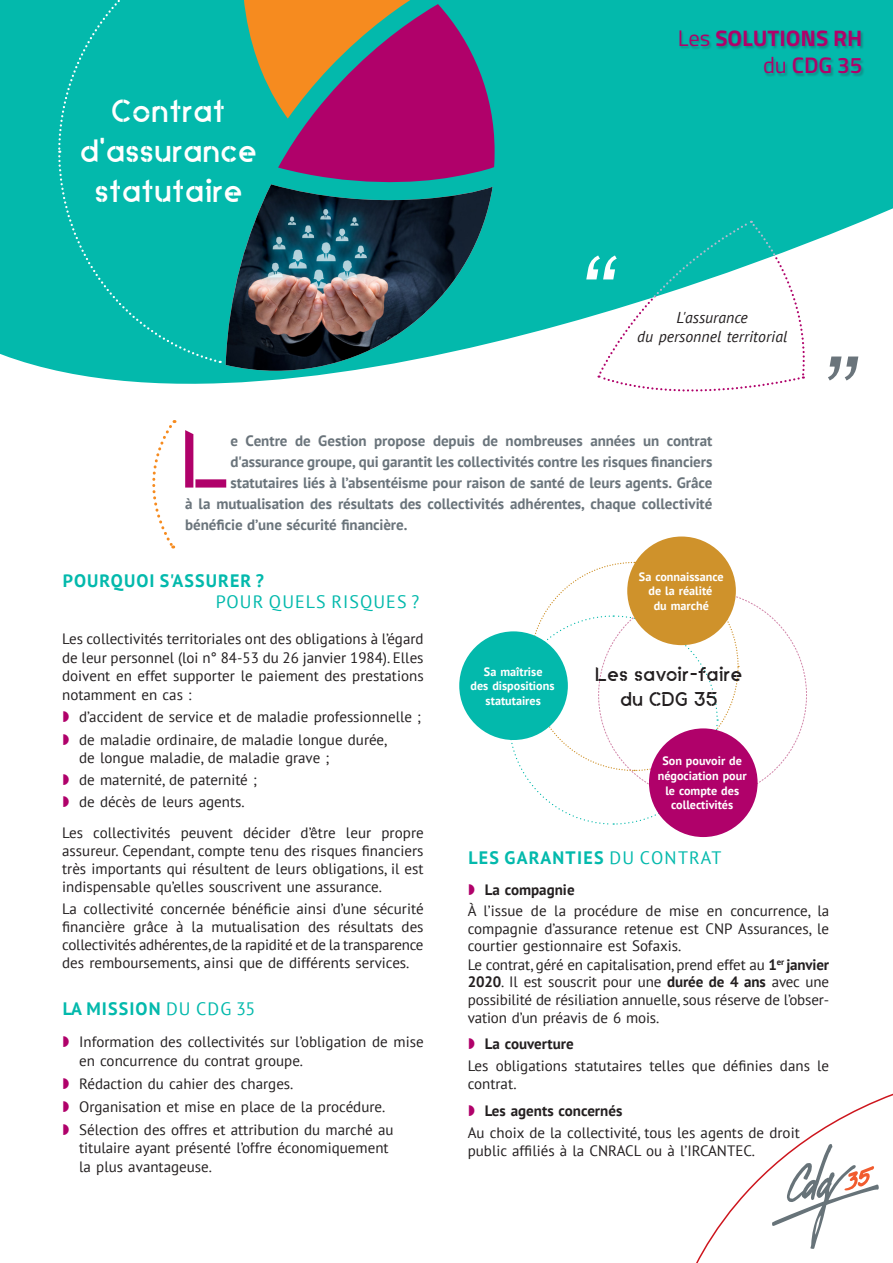
<style>
.page{position:relative;width:893px;height:1263px;background:#fff}
.page>*{position:absolute;margin:0;border:0;box-sizing:border-box;transform-origin:0 0}
.Texte{font:italic 105px "A Udimat";color:#fff}
.Texte-2{font:italic 105px "A Udimat";color:#6a747b}
.Introduction{font:84.15px "Anklada Novaz original";color:#b0016a}
.t1{font:33px/39.6px "Anklada Novaz original";color:#fff;text-align:center}
.t2{font:700 22.5px/27px "Titillium";color:#b0016a;text-align:right}
.t3{font:20.4px/24.5px "Anklada Novaz original";color:#231f20;text-align:center}
.Titre{font:700 18px/21.6px "PT Sans";letter-spacing:.06em;color:#03b9ac}
.Texte-3{font:italic 15.75px "PT Sans";color:#231f20}
.Texte-4{font:15px/18px "PT Sans";color:#231f20;text-align:justify}
.Introduction-2{font:700 15px "PT Sans";letter-spacing:-.005em;color:#6a747b}
.Texte_2{font:15px/18px "PT Sans";color:#231f20}
.t4{font:700 15px "PT Sans";color:#231f20}
.Texte-5{font:700 12.15px/14.5px "PT Sans";color:#fff;text-align:center}
.s1{font-weight:400}
.s2{font-weight:600}
.s3{font-weight:700}
</style>
<div class="page">
<svg style="left:0;top:0;width:893px;height:423px;fill:#03b9ac"></svg>
<svg style="left:597px;top:220px;width:209px;height:173px"></svg>
<svg style="left:138px;top:420px;width:37px;height:128px"></svg>
<svg style="left:510px;top:561px;width:297px;height:264px"></svg>
<div style="left:627px;top:536px;width:109px;height:109px;background:#cf922b;border-radius:50%"></div>
<div style="left:459px;top:631px;width:109px;height:109px;background:#03b9ac;border-radius:50%"></div>
<div style="left:649px;top:728px;width:109px;height:109px;background:#b0016a;border-radius:50%"></div>
<div style="left:679px;top:31px;width:185px;height:46px;background:#231f20;opacity:.25"></div>
<svg style="left:57px;top:0;width:438px;height:364px;background:#3e8d91"></svg>
<img style="left:226px;top:184px;width:267px;height:187px">
<svg style="left:696px;top:1093px;width:197px;height:170px"></svg>
<p class="t1" style="left:80px;top:89px;width:179px">Contrat d'assurance statutaire</p>
<p class="t2" style="left:678px;top:24px;width:186px"><span class="s1">Les</span> SOLUTIONS RH <span class="s1">du</span> <span class="s2">CDG 35</span></p>
<p class="Texte" style="left:578px;top:232px;width:37px">“</p>
<p class="Texte-3" style="left:677px;top:307px;width:73px">L'assurance</p>
<p class="Texte-3" style="left:637px;top:326px;width:152px">du personnel territorial</p>
<p class="Texte-2" style="left:819px;top:333px;width:37px">”</p>
<p class="Introduction" style="left:181px;top:401px;width:51px">L</p>
<p class="Introduction-2" style="left:230px;top:430px;width:484px">e Centre de Gestion propose depuis de nombreuses années un contrat</p>
<p class="Introduction-2" style="left:230px;top:451px;width:484px">d'assurance groupe, qui garantit les collectivités contre les risques financiers</p>
<p class="Introduction-2" style="left:230px;top:472px;width:484px">statutaires liés à l’absentéisme pour raison de santé de leurs agents. Grâce</p>
<p class="Introduction-2" style="left:185px;top:493px;width:529px">à la mutualisation des résultats des collectivités adhérentes, chaque collectivité</p>
<p class="Introduction-2" style="left:185px;top:514px;width:224px">bénéficie d’une sécurité financière.</p>
<p class="Titre" style="left:216px;top:569px;width:205px;text-indent:-153px">POURQUOI S'ASSURER ?<br><span class="s1">POUR QUELS RISQUES ?</span></p>
<p class="Texte-4" style="left:62px;top:629px;width:363px;line-height:18.8px">Les collectivités territoriales ont des obligations à l’égard de leur personnel (loi n° 84-53 du 26 janvier 1984). Elles doivent en effet supporter le paiement des prestations notamment en cas :</p>
<p class="Texte-4" style="left:79px;top:708px;width:343px">d’accident de service et de maladie professionnelle ;</p>
<p class="Texte-4" style="left:79px;top:730px;width:309px">de maladie ordinaire, de maladie longue durée, de longue maladie, de maladie grave ;</p>
<p class="Texte-4" style="left:79px;top:770px;width:179px">de maternité, de paternité ;</p>
<p class="Texte-4" style="left:79px;top:792px;width:167px">de décès de leurs agents.</p>
<p class="Texte-4" style="left:62px;top:823px;width:363px">Les collectivités peuvent décider d’être leur propre assureur. Cependant, compte tenu des risques financiers très importants qui résultent de leurs obligations, il est indispensable qu’elles souscrivent une assurance.</p>
<p class="Texte-4" style="left:62px;top:899px;width:363px">La collectivité concernée bénéficie ainsi d’une sécurité financière grâce à la mutualisation des résultats des collectivités adhérentes, de la rapidité et de la transparence des remboursements, ainsi que de différents services.</p>
<p class="Titre" style="left:63px;top:998px;width:194px">LA MISSION <span class="s1">DU CDG 35</span></p>
<p class="Texte-4" style="left:79px;top:1032px;width:346px;line-height:18.8px">Information des collectivités sur l’obligation de mise en concurrence du contrat groupe.</p>
<p class="Texte-4" style="left:79px;top:1074px;width:216px">Rédaction du cahier des charges.</p>
<p class="Texte-4" style="left:79px;top:1097px;width:308px">Organisation et mise en place de la procédure.</p>
<p class="Texte-4" style="left:79px;top:1119px;width:316px;line-height:18.8px;text-align:left">Sélection des offres et attribution du marché au titulaire ayant présenté l’offre économiquement la plus avantageuse.</p>
<p class="Texte-5" style="left:470px;top:664px;width:85px">Sa maîtrise<br>des dispositions statutaires</p>
<p class="Texte-5" style="left:639px;top:569px;width:86px">Sa connaissance de la réalité<br>du marché</p>
<p class="t3" style="left:595px;top:661px;width:149px">Les savoir-faire du CDG 35</p>
<p class="Texte-5" style="left:658px;top:754px;width:90px">Son pouvoir de négociation pour le compte des collectivités</p>
<p class="Titre" style="left:468px;top:846px;width:254px">LES GARANTIES <span class="s1">DU CONTRAT</span></p>
<p class="t4" style="left:485px;top:879px;width:91px">La compagnie</p>
<p class="Texte-4" style="left:468px;top:902px;width:363px;line-height:17.2px">À l’issue de la procédure de mise en concurrence, la compagnie d’assurance retenue est CNP Assurances, le courtier gestionnaire est Sofaxis.</p>
<p class="Texte-4" style="left:468px;top:956px;width:363px;line-height:17.5px">Le contrat, géré en capitalisation, prend effet au <span class="s3">1</span><sup>er</sup> <span class="s3">janvier 2020</span>. Il est souscrit pour une <span class="s3">durée de 4 ans</span> avec une possibilité de résiliation annuelle, sous réserve de l’obser&shy;vation d’un préavis de 6 mois.</p>
<p class="t4" style="left:485px;top:1034px;width:91px">La couverture</p>
<p class="Texte-4" style="left:468px;top:1057px;width:363px">Les obligations statutaires telles que définies dans le contrat.</p>
<p class="t4" style="left:485px;top:1101px;width:139px">Les agents concernés</p>
<p class="Texte_2" style="left:468px;top:1123px;width:334px">Au choix de la collectivité, tous les agents de droit public affiliés à la CNRACL ou à l’IRCANTEC.</p>
</div>
